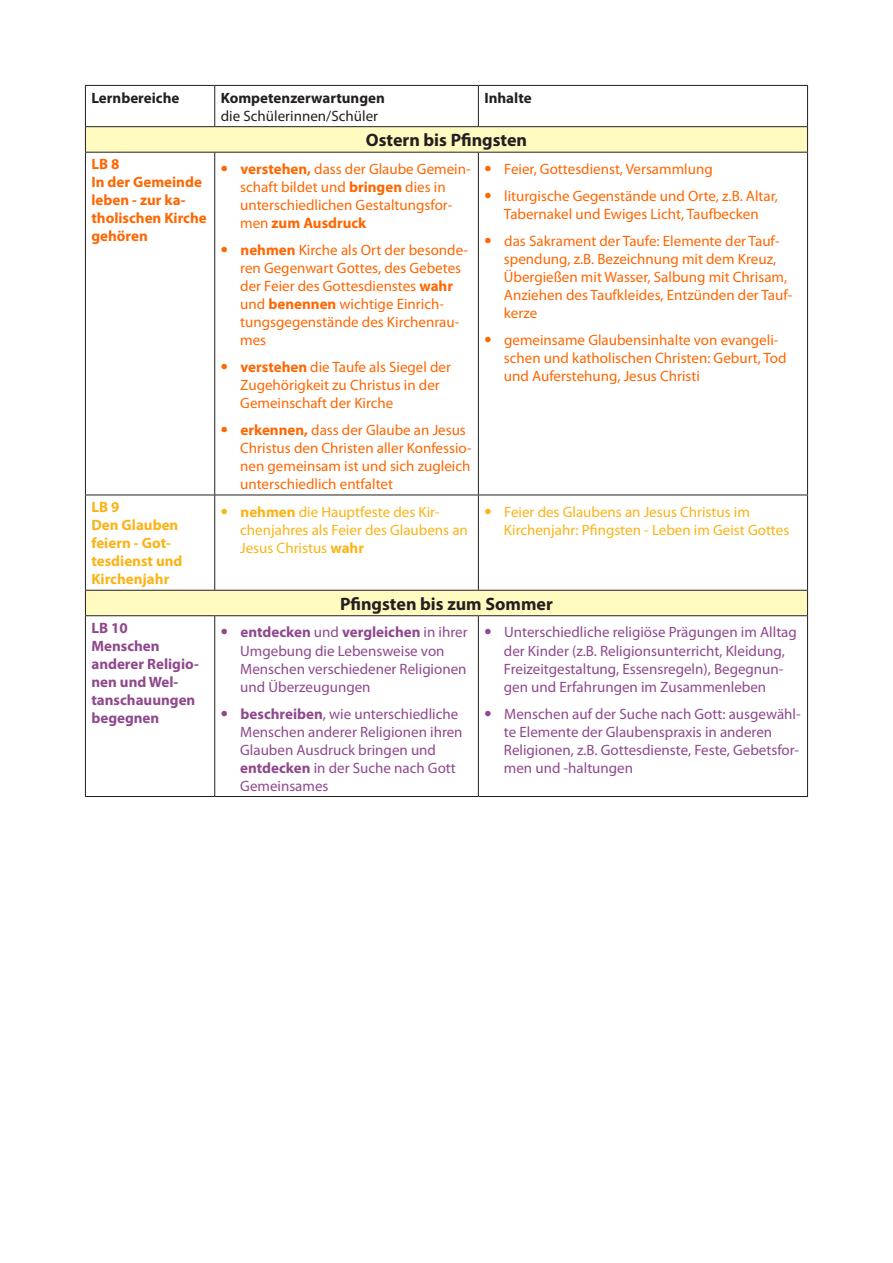
<style>
.page{position:relative;width:893px;height:1263px;background:#fff}
.page>*{position:absolute;margin:0;border:0;box-sizing:border-box;transform-origin:0 0}
.t1{font:700 18px "Myriad Pro";color:#231f20}
.t2{font:15px/18px "Myriad Pro";color:#f60}
.t3{font:15px/18px "Myriad Pro";color:#8f488d}
.t4{font:15px/18px "Myriad Pro";color:#fbb316}
.t5{font:700 15px/18px "Myriad Pro";color:#8f488d}
.t6{font:700 15px/18px "Myriad Pro";color:#f60}
.t7{font:700 15px/18px "Myriad Pro";color:#fbb316}
.t8{font:700 15px "Myriad Pro";color:#231f20}
.t9{font:15px "Myriad Pro";color:#231f20}
.s1{font-weight:700;font-size:21px}
.s2{font-weight:700}
</style>
<div class="page">
<svg style="left:86px;top:127px;width:721px;height:488px"></svg>
<hr style="left:214px;top:86px;width:1px;height:40px;background:#231f20">
<hr style="left:478px;top:86px;width:1px;height:40px;background:#231f20">
<hr style="left:85px;top:126px;width:130px;height:1px;background:#231f20">
<svg style="left:85px;top:127px;width:1px;height:25px"></svg>
<hr style="left:215px;top:126px;width:263px;height:1px;background:#231f20">
<hr style="left:478px;top:126px;width:330px;height:1px;background:#231f20">
<svg style="left:807px;top:127px;width:1px;height:25px"></svg>
<hr style="left:85px;top:152px;width:130px;height:1px;background:#231f20">
<hr style="left:85px;top:153px;width:1px;height:342px;background:#231f20">
<hr style="left:215px;top:152px;width:263px;height:1px;background:#231f20">
<hr style="left:214px;top:153px;width:1px;height:342px;background:#231f20">
<hr style="left:478px;top:152px;width:330px;height:1px;background:#231f20">
<hr style="left:478px;top:153px;width:1px;height:342px;background:#231f20">
<hr style="left:807px;top:153px;width:1px;height:342px;background:#231f20">
<hr style="left:85px;top:495px;width:130px;height:1px;background:#231f20">
<hr style="left:85px;top:495px;width:1px;height:95px;background:#231f20">
<hr style="left:215px;top:495px;width:263px;height:1px;background:#231f20">
<hr style="left:214px;top:495px;width:1px;height:95px;background:#231f20">
<hr style="left:478px;top:495px;width:330px;height:1px;background:#231f20">
<hr style="left:478px;top:495px;width:1px;height:95px;background:#231f20">
<hr style="left:807px;top:495px;width:1px;height:95px;background:#231f20">
<hr style="left:85px;top:590px;width:130px;height:1px;background:#231f20">
<svg style="left:85px;top:591px;width:1px;height:24px"></svg>
<hr style="left:215px;top:590px;width:263px;height:1px;background:#231f20">
<hr style="left:478px;top:590px;width:330px;height:1px;background:#231f20">
<svg style="left:807px;top:591px;width:1px;height:24px"></svg>
<hr style="left:85px;top:615px;width:130px;height:1px;background:#231f20">
<hr style="left:85px;top:616px;width:1px;height:180px;background:#231f20">
<hr style="left:215px;top:615px;width:263px;height:1px;background:#231f20">
<hr style="left:214px;top:616px;width:1px;height:180px;background:#231f20">
<hr style="left:478px;top:615px;width:330px;height:1px;background:#231f20">
<hr style="left:478px;top:616px;width:1px;height:180px;background:#231f20">
<hr style="left:807px;top:616px;width:1px;height:180px;background:#231f20">
<hr style="left:85px;top:796px;width:130px;height:1px;background:#231f20">
<hr style="left:215px;top:796px;width:263px;height:1px;background:#231f20">
<hr style="left:478px;top:796px;width:330px;height:1px;background:#231f20">
<hr style="left:85px;top:85px;width:130px;height:1px;background:#231f20">
<hr style="left:85px;top:86px;width:1px;height:40px;background:#231f20">
<hr style="left:215px;top:85px;width:263px;height:1px;background:#231f20">
<hr style="left:478px;top:85px;width:330px;height:1px;background:#231f20">
<hr style="left:807px;top:86px;width:1px;height:40px;background:#231f20">
<p class="t8" style="left:91px;top:88px;width:89px">Lernbereiche</p>
<p class="t8" style="left:221px;top:88px;width:166px">Kompetenzerwartungen</p>
<p class="t9" style="left:221px;top:106px;width:159px">die Schülerinnen/Schüler</p>
<p class="t8" style="left:484px;top:88px;width:49px">Inhalte</p>
<p class="t1" style="left:366px;top:128px;width:163px">Ostern bis Pfingsten</p>
<p class="t6" style="left:91px;top:155px;width:117px">LB 8<br>In der Gemeinde leben - zur ka&shy;tholischen Kirche gehören</p>
<p class="t2" style="left:240px;top:160px;width:232px;text-indent:-19px"><span class="s1">•</span> <span class="s2">verstehen,</span> dass der Glaube Gemein&shy;schaft bildet und <span class="s2">bringen</span> dies in unterschiedlichen Gestaltungsfor&shy;men <span class="s2">zum Ausdruck</span></p>
<p class="t2" style="left:240px;top:241px;width:229px;text-indent:-20px"><span class="s1">•</span> <span class="s2">nehmen</span> Kirche als Ort der besonde&shy;ren Gegenwart Gottes, des Gebetes der Feier des Gottesdienstes <span class="s2">wahr </span>und <span class="s2">benennen</span> wichtige Einrich&shy;tungsgegenstände des Kirchenrau&shy;mes</p>
<p class="t2" style="left:240px;top:358px;width:212px;text-indent:-19px"><span class="s1">•</span> <span class="s2">verstehen</span> die Taufe als Siegel der<br>Zugehörigkeit zu Christus in der<br>Gemeinschaft der Kirche</p>
<p class="t2" style="left:240px;top:421px;width:233px;text-indent:-19px"><span class="s1">•</span> <span class="s2">erkennen,</span> dass der Glaube an Jesus Christus den Christen aller Konfessio&shy;nen gemeinsam ist und sich zugleich unterschiedlich entfaltet</p>
<p class="t2" style="left:484px;top:160px;width:230px"><span class="s1">•</span> Feier, Gottesdienst, Versammlung</p>
<p class="t2" style="left:484px;top:187px;width:295px;text-align:center"><span class="s1">•</span> liturgische Gegenstände und Orte, z.B. Altar,<br>Tabernakel und Ewiges Licht, Taufbecken</p>
<p class="t2" style="left:504px;top:232px;width:290px;text-indent:-19px"><span class="s1">•</span> das Sakrament der Taufe: Elemente der Tauf&shy;spendung, z.B. Bezeichnung mit dem Kreuz, Übergießen mit Wasser, Salbung mit Chrisam, Anziehen des Taufkleides, Entzünden der Tauf&shy;kerze</p>
<p class="t2" style="left:504px;top:331px;width:284px;text-indent:-19px"><span class="s1">•</span> gemeinsame Glaubensinhalte von evangeli&shy;schen und katholischen Christen: Geburt, Tod und Auferstehung, Jesus Christi</p>
<p class="t7" style="left:91px;top:498px;width:93px">LB 9<br>Den Glauben feiern - Got&shy;tesdienst und<br>Kirchenjahr</p>
<p class="t4" style="left:240px;top:502px;width:229px;text-indent:-20px"><span class="s1">•</span> <span class="s2">nehmen</span> die Hauptfeste des Kir&shy;chenjahres als Feier des Glaubens an<br>Jesus Christus <span class="s2">wahr</span></p>
<p class="t4" style="left:504px;top:502px;width:287px;text-indent:-19px"><span class="s1">•</span> Feier des Glaubens an Jesus Christus im<br>Kirchenjahr: Pfingsten - Leben im Geist Gottes</p>
<p class="t1" style="left:340px;top:592px;width:214px">Pfingsten bis zum Sommer</p>
<p class="t5" style="left:91px;top:618px;width:109px">LB 10<br>Menschen anderer Religio&shy;nen und Wel&shy;tanschauungen begegnen</p>
<p class="t3" style="left:240px;top:623px;width:229px;text-indent:-19px"><span class="s1">•</span> <span class="s2">entdecken</span> und <span class="s2">vergleichen</span> in ihrer<br>Umgebung die Lebensweise von<br>Menschen verschiedener Religionen und Überzeugungen</p>
<p class="t3" style="left:504px;top:623px;width:295px;text-indent:-19px"><span class="s1">•</span> Unterschiedliche religiöse Prägungen im Alltag der Kinder (z.B. Religionsunterricht, Kleidung, Freizeitgestaltung, Essensregeln), Begegnun&shy;gen und Erfahrungen im Zusammenleben</p>
<p class="t3" style="left:504px;top:704px;width:298px;text-indent:-19px"><span class="s1">•</span> Menschen auf der Suche nach Gott: ausgewähl&shy;te Elemente der Glaubenspraxis in anderen Religionen, z.B. Gottesdienste, Feste, Gebetsfor&shy;men und -haltungen</p>
<p class="t3" style="left:240px;top:704px;width:224px;text-indent:-19px"><span class="s1">•</span> <span class="s2">beschreiben</span>, wie unterschiedliche<br>Menschen anderer Religionen ihren<br>Glauben Ausdruck bringen und <span class="s2">entdecken</span> in der Suche nach Gott<br>Gemeinsames</p>
</div>
